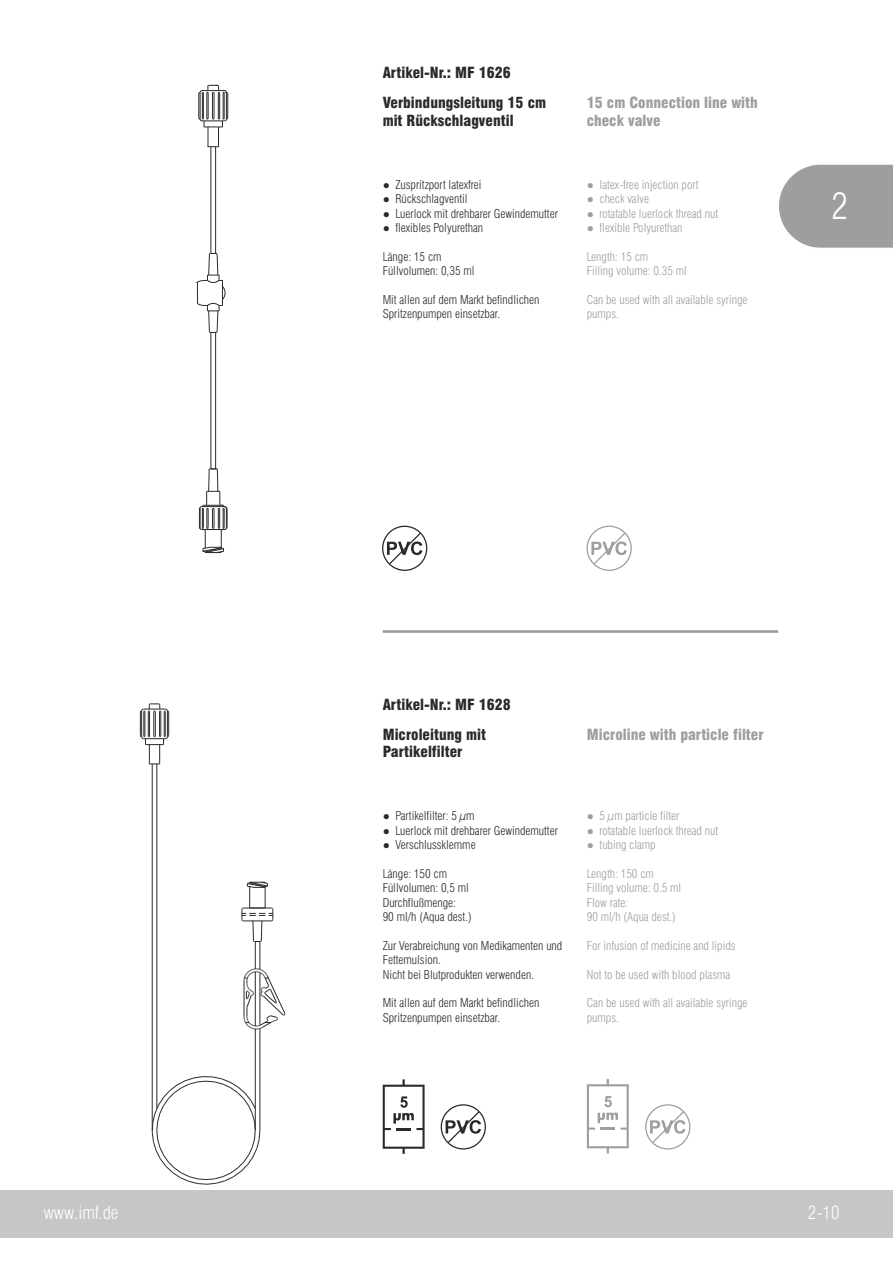
<style>
.page{position:relative;width:893px;height:1263px;background:#fff}
.page>*{position:absolute;margin:0;border:0;box-sizing:border-box;transform-origin:0 0}
.t1{font:300 condensed 36px "Swiss 721 BT";color:#fefefe}
.t2{font:300 condensed 18px "Swiss 721 BT";color:#fefefe}
.t3{font:900 condensed 15px/18px "Swiss 721 BT";color:#2b2a29}
.t4{font:900 condensed 15px/18px "Swiss 721 BT";color:#9d9e9e}
.t5{font:300 condensed 12px/14.4px "Swiss 721 BT";color:#2b2a29}
.t6{font:300 condensed 12px/14.4px "Swiss 721 BT";color:#9d9e9e}
.s1{font-family:"Arial";font-weight:400;font-stretch:normal}
</style>
<div class="page">
<svg style="left:198px;top:85px;width:30px;height:62px"></svg>
<hr style="left:211px;top:332px;width:1px;height:137px;background:#2b2a29">
<hr style="left:215px;top:332px;width:1px;height:137px;background:#2b2a29">
<hr style="left:211px;top:147px;width:1px;height:106px;background:#2b2a29">
<hr style="left:215px;top:147px;width:1px;height:106px;background:#2b2a29">
<svg style="left:197px;top:234px;width:28px;height:118px"></svg>
<svg style="left:199px;top:468px;width:29px;height:85px"></svg>
<hr style="left:157px;top:764px;width:1px;height:344px;background:#2b2a29">
<hr style="left:152px;top:764px;width:1px;height:366px;background:#2b2a29">
<hr style="left:255px;top:1029px;width:1px;height:101px;background:#2b2a29">
<hr style="left:260px;top:1028px;width:1px;height:102px;background:#2b2a29">
<svg style="left:152px;top:1076px;width:108px;height:108px"></svg>
<svg style="left:242px;top:882px;width:44px;height:148px"></svg>
<svg style="left:140px;top:704px;width:29px;height:61px"></svg>
<svg style="left:779px;top:164px;width:114px;height:84px;background:#a6a7a7"></svg>
<div style="left:0;top:1190px;width:893px;height:47px;background:#c5c6c6"></div>
<hr style="left:383px;top:630px;width:395px;height:3px;background:#9d9e9e">
<svg style="left:383px;top:1079px;width:42px;height:75px"></svg>
<svg style="left:587px;top:1079px;width:42px;height:74px"></svg>
<hr style="left:601px;top:1127px;width:14px;height:3px;background:#9d9e9e">
<div style="left:441px;top:1104px;width:45px;height:45px;border:1px solid #2b2a29;border-radius:50%"></div>
<svg style="left:446px;top:1110px;width:35px;height:34px"></svg>
<div style="left:645px;top:1104px;width:45px;height:45px;border:1px solid #9d9e9e;border-radius:50%"></div>
<svg style="left:650px;top:1110px;width:35px;height:34px"></svg>
<div style="left:382px;top:526px;width:45px;height:45px;border:1px solid #2b2a29;border-radius:50%"></div>
<svg style="left:387px;top:531px;width:35px;height:35px"></svg>
<div style="left:587px;top:526px;width:45px;height:45px;border:1px solid #9d9e9e;border-radius:50%"></div>
<svg style="left:591px;top:531px;width:36px;height:35px"></svg>
<p class="t3" style="left:383px;top:65px;width:130px">Artikel-Nr.: MF 1626</p>
<p class="t3" style="left:383px;top:95px;width:165px">Verbindungsleitung 15 cm mit Rückschlagventil</p>
<p class="t5" style="left:383px;top:179px;width:100px"><span class="s1">●</span> Zuspritzport latexfrei</p>
<p class="t5" style="left:383px;top:193px;width:86px"><span class="s1">●</span> Rückschlagventil</p>
<p class="t5" style="left:383px;top:207px;width:177px"><span class="s1">●</span> Luerlock mit drehbarer Gewindemutter</p>
<p class="t5" style="left:383px;top:222px;width:102px"><span class="s1">●</span> flexibles Polyurethan</p>
<p class="t5" style="left:383px;top:250px;width:93px">Länge: 15 cm<br>Füllvolumen: 0,35 ml</p>
<p class="t5" style="left:383px;top:294px;width:158px">Mit allen auf dem Markt befindlichen<br>Spritzenpumpen einsetzbar.</p>
<p class="t4" style="left:587px;top:95px;width:172px">15 cm Connection line with check valve</p>
<p class="t6" style="left:587px;top:179px;width:113px"><span class="s1">●</span> latex-free injection port</p>
<p class="t6" style="left:587px;top:193px;width:64px"><span class="s1">●</span> check valve</p>
<p class="t6" style="left:587px;top:207px;width:133px"><span class="s1">●</span> rotatable luerlock thread nut</p>
<p class="t6" style="left:587px;top:222px;width:97px"><span class="s1">●</span> flexible Polyurethan</p>
<p class="t6" style="left:587px;top:250px;width:102px">Length: 15 cm<br>Filling volume: 0.35 ml</p>
<p class="t6" style="left:587px;top:294px;width:162px">Can be used with all available syringe pumps.</p>
<h1 class="t1" style="left:831px;top:191px;width:18px">2</h1>
<p class="t3" style="left:383px;top:697px;width:130px">Artikel-Nr.: MF 1628</p>
<p class="t3" style="left:383px;top:727px;width:105px">Microleitung mit<br>Partikelfilter</p>
<p class="t5" style="left:383px;top:810px;width:93px"><span class="s1">●</span> Partikelfilter: 5 µm</p>
<p class="t5" style="left:383px;top:824px;width:177px"><span class="s1">●</span> Luerlock mit drehbarer Gewindemutter</p>
<p class="t5" style="left:383px;top:839px;width:94px"><span class="s1">●</span> Verschlussklemme</p>
<p class="t5" style="left:383px;top:867px;width:91px">Länge: 150 cm<br>Füllvolumen: 0,5 ml<br>Durchflußmenge:<br>90 ml/h (Aqua dest.)</p>
<p class="t5" style="left:383px;top:939px;width:181px">Zur Verabreichung von Medikamenten und<br>Fettemulsion.<br>Nicht bei Blutprodukten verwenden.</p>
<p class="t5" style="left:383px;top:997px;width:158px">Mit allen auf dem Markt befindlichen<br>Spritzenpumpen einsetzbar.</p>
<p class="t4" style="left:587px;top:727px;width:178px">Microline with particle filter</p>
<p class="t6" style="left:587px;top:810px;width:94px"><span class="s1">●</span> 5 µm particle filter</p>
<p class="t6" style="left:587px;top:824px;width:133px"><span class="s1">●</span> rotatable luerlock thread nut</p>
<p class="t6" style="left:587px;top:839px;width:70px"><span class="s1">●</span> tubing clamp</p>
<p class="t6" style="left:587px;top:867px;width:96px">Length: 150 cm<br>Filling volume: 0.5 ml<br>Flow rate:<br>90 ml/h (Aqua dest.)</p>
<p class="t6" style="left:587px;top:939px;width:150px">For infusion of medicine and lipids</p>
<p class="t6" style="left:587px;top:968px;width:145px">Not to be used with blood plasma</p>
<p class="t6" style="left:587px;top:997px;width:162px">Can be used with all available syringe pumps.</p>
<h2 class="t2" style="left:44px;top:1205px;width:76px">www.imf.de</h2>
<h2 class="t2" style="left:808px;top:1205px;width:33px">2-10</h2>
</div>
